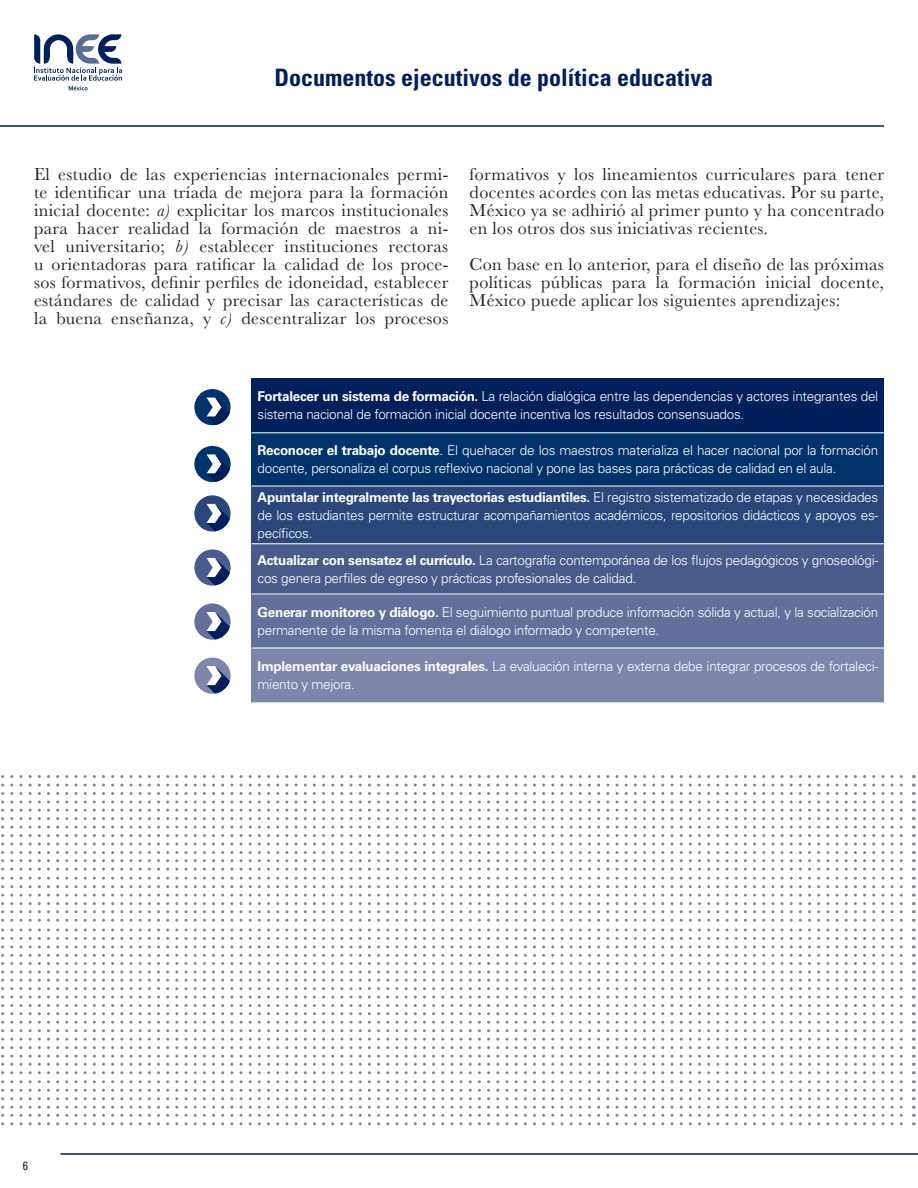
<style>
.page{position:relative;width:918px;height:1188px;background:#fff}
.page>*{position:absolute;margin:0;border:0;box-sizing:border-box;transform-origin:0 0}
.t1{font:700 condensed 24px "Univers LT Std";color:#00205b}
.Cuerpo{font:18px/18px "Baskerville";letter-spacing:.02em;color:#231f20;text-align:justify}
.t2{font:300 13.5px/18px "Univers LT Std";letter-spacing:-.02em;color:#fff}
.t3{font:condensed 12px "Univers LT Std";color:#231f20}
.s1{font-style:italic}
.s2{font-weight:700}
</style>
<div class="page">
<hr style="left:0;top:125px;width:884px;height:2px;background:#00205b">
<hr style="left:60px;top:1153px;width:858px;height:2px;background:#00205b">
<svg style="left:34px;top:34px;width:88px;height:56px"></svg>
<div style="left:252px;top:378px;width:632px;height:55px;background:#00205b"></div>
<div style="left:252px;top:433px;width:632px;height:53px;background:#00336b"></div>
<div style="left:252px;top:486px;width:632px;height:58px;background:#2b467a"></div>
<div style="left:252px;top:544px;width:632px;height:50px;background:#485b8a"></div>
<div style="left:252px;top:594px;width:632px;height:54px;background:#63709b"></div>
<div style="left:252px;top:648px;width:632px;height:55px;background:#7d86aa"></div>
<hr style="left:252px;top:432px;width:632px;height:1px;background:#fff">
<hr style="left:252px;top:486px;width:632px;height:1px;background:#fff">
<hr style="left:252px;top:543px;width:632px;height:1px;background:#fff">
<hr style="left:252px;top:594px;width:632px;height:1px;background:#fff">
<hr style="left:252px;top:648px;width:632px;height:1px;background:#fff">
<hr style="left:252px;top:702px;width:632px;height:1px;background:#fff">
<svg style="left:1px;top:928px;width:913px;height:3px"></svg>
<svg style="left:1px;top:937px;width:913px;height:11px"></svg>
<svg style="left:1px;top:954px;width:913px;height:19px"></svg>
<svg style="left:1px;top:877px;width:913px;height:11px"></svg>
<svg style="left:1px;top:894px;width:913px;height:19px"></svg>
<svg style="left:1px;top:919px;width:913px;height:3px"></svg>
<svg style="left:1px;top:826px;width:913px;height:11px"></svg>
<svg style="left:1px;top:843px;width:913px;height:19px"></svg>
<svg style="left:1px;top:868px;width:913px;height:3px"></svg>
<svg style="left:1px;top:775px;width:913px;height:3px"></svg>
<svg style="left:1px;top:784px;width:913px;height:19px"></svg>
<svg style="left:1px;top:809px;width:913px;height:11px"></svg>
<svg style="left:1px;top:1080px;width:913px;height:3px"></svg>
<svg style="left:1px;top:1089px;width:913px;height:11px"></svg>
<svg style="left:1px;top:1106px;width:913px;height:19px"></svg>
<svg style="left:1px;top:1038px;width:913px;height:11px"></svg>
<svg style="left:1px;top:1055px;width:913px;height:19px"></svg>
<svg style="left:1px;top:979px;width:913px;height:11px"></svg>
<svg style="left:1px;top:996px;width:913px;height:19px"></svg>
<svg style="left:1px;top:1021px;width:913px;height:11px"></svg>
<div style="left:194px;top:389px;width:37px;height:36px;background:#00336b;border-radius:50%"></div>
<svg style="left:206px;top:398px;width:24px;height:27px"></svg>
<div style="left:194px;top:446px;width:37px;height:36px;background:#00336b;border-radius:50%"></div>
<svg style="left:206px;top:454px;width:24px;height:28px"></svg>
<div style="left:194px;top:495px;width:37px;height:37px;background:#2b467a;border-radius:50%"></div>
<svg style="left:206px;top:504px;width:24px;height:27px"></svg>
<div style="left:194px;top:549px;width:37px;height:37px;background:#485b8a;border-radius:50%"></div>
<svg style="left:206px;top:558px;width:24px;height:27px"></svg>
<div style="left:194px;top:603px;width:37px;height:37px;background:#63709b;border-radius:50%"></div>
<svg style="left:206px;top:612px;width:24px;height:27px"></svg>
<div style="left:194px;top:658px;width:37px;height:36px;background:#7d86aa;border-radius:50%"></div>
<svg style="left:206px;top:666px;width:24px;height:28px"></svg>
<h1 class="t1" style="left:275px;top:63px;width:440px">Documentos ejecutivos de política educativa</h1>
<p class="Cuerpo" style="left:34px;top:165px;width:416px">El estudio de las experiencias internacionales permi&shy;te identificar una tríada de mejora para la formación inicial docente: <span class="s1">a)</span> explicitar los marcos institucionales para hacer realidad la formación de maestros a ni&shy;vel universitario; <span class="s1">b)</span> establecer instituciones rectoras u orientadoras para ratificar la calidad de los proce&shy;sos formativos, definir perfiles de idoneidad, establecer estándares de calidad y precisar las características de la buena enseñanza, y <span class="s1">c)</span> descentralizar los procesos</p>
<p class="Cuerpo" style="left:470px;top:165px;width:416px">formativos y los lineamientos curriculares para tener docentes acordes con las metas educativas. Por su parte, México ya se adhirió al primer punto y ha concentrado en los otros dos sus iniciativas recientes.</p>
<p class="Cuerpo" style="left:470px;top:255px;width:416px">Con base en lo anterior, para el diseño de las próximas políticas públicas para la formación inicial docente, México puede aplicar los siguientes aprendizajes:</p>
<p class="t3" style="left:23px;top:1158px;width:7px">6</p>
<p class="t2" style="left:258px;top:388px;width:622px"><span class="s2">Fortalecer un sistema de formación.</span> La relación dialógica entre las dependencias y actores integrantes del sistema nacional de formación inicial docente incentiva los resultados consensuados.</p>
<p class="t2" style="left:258px;top:442px;width:622px"><span class="s2">Reconocer el trabajo docente</span>. El quehacer de los maestros materializa el hacer nacional por la formación docente, personaliza el corpus reflexivo nacional y pone las bases para prácticas de calidad en el aula.</p>
<p class="t2" style="left:258px;top:488px;width:622px;text-align:justify"><span class="s2">Apuntalar integralmente las trayectorias estudiantiles.</span> El registro sistematizado de etapas y necesidades de los estudiantes permite estructurar acompañamientos académicos, repositorios didácticos y apoyos es&shy;pecíficos.</p>
<p class="t2" style="left:258px;top:551px;width:622px"><span class="s2">Actualizar con sensatez el currículo.</span> La cartografía contemporánea de los flujos pedagógicos y gnoseológi&shy;cos genera perfiles de egreso y prácticas profesionales de calidad.</p>
<p class="t2" style="left:258px;top:603px;width:622px"><span class="s2">Generar monitoreo y diálogo.</span> El seguimiento puntual produce información sólida y actual, y la socialización permanente de la misma fomenta el diálogo informado y competente.</p>
<p class="t2" style="left:258px;top:658px;width:622px"><span class="s2">Implementar evaluaciones integrales.</span> La evaluación interna y externa debe integrar procesos de fortaleci&shy;miento y mejora.</p>
</div>
